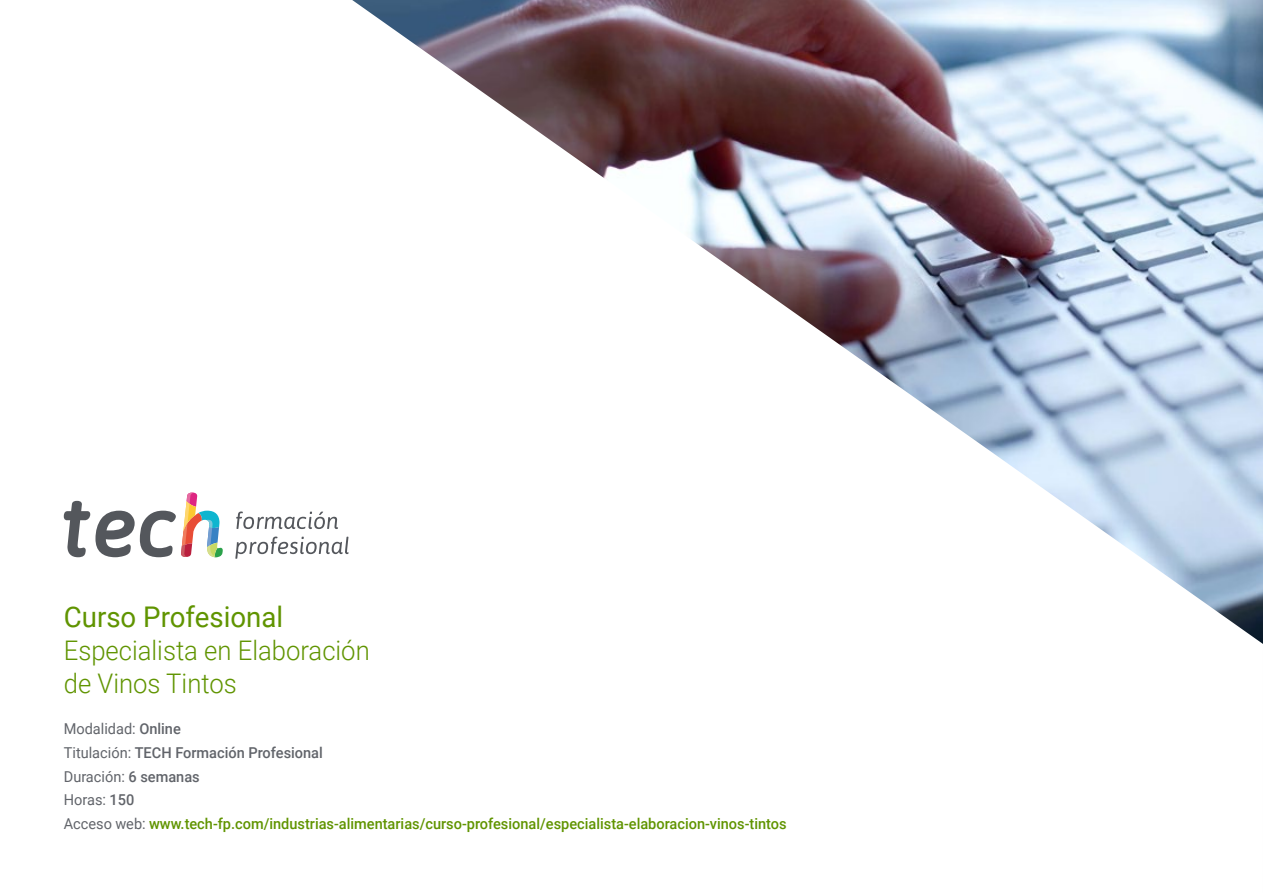
<style>
.page{position:relative;width:1263px;height:893px;background:#fff}
.page>*{position:absolute;margin:0;border:0;box-sizing:border-box;transform-origin:0 0}
.t1{font:28.5px "Roboto";color:#609400}
.t2{font:300 27px/33px "Roboto";color:#609400;scale:.95 1}
.t3{font:500 15px/23.7px "Roboto";color:#609400}
.s1{font-weight:400;color:#61646a}
.s2{color:#61646a}
</style>
<div class="page">
<img style="left:352px;top:0;width:911px;height:644px">
<svg style="left:64px;top:493px;width:159px;height:64px"></svg>
<svg style="left:236px;top:511px;width:102px;height:18px"></svg>
<svg style="left:235px;top:537px;width:114px;height:22px"></svg>
<h1 class="t1" style="left:64px;top:597px;width:221px">Curso Profesional</h1>
<h2 class="t2" style="left:64px;top:633px;width:324px">Especialista en Elaboración de Vinos Tintos</h2>
<p class="t3" style="left:64px;top:716px;width:724px"><span class="s1">Modalidad:</span> <span class="s2">Online<br></span><span class="s1">Titulación:</span> <span class="s2">TECH Formación Profesional<br></span><span class="s1">Duración:</span> <span class="s2">6 semanas<br></span><span class="s1">Horas:</span> <span class="s2">150<br></span><span class="s1">Acceso web:</span> www.tech-fp.com/industrias-alimentarias/curso-profesional/especialista-elaboracion-vinos-tintos</p>
</div>
